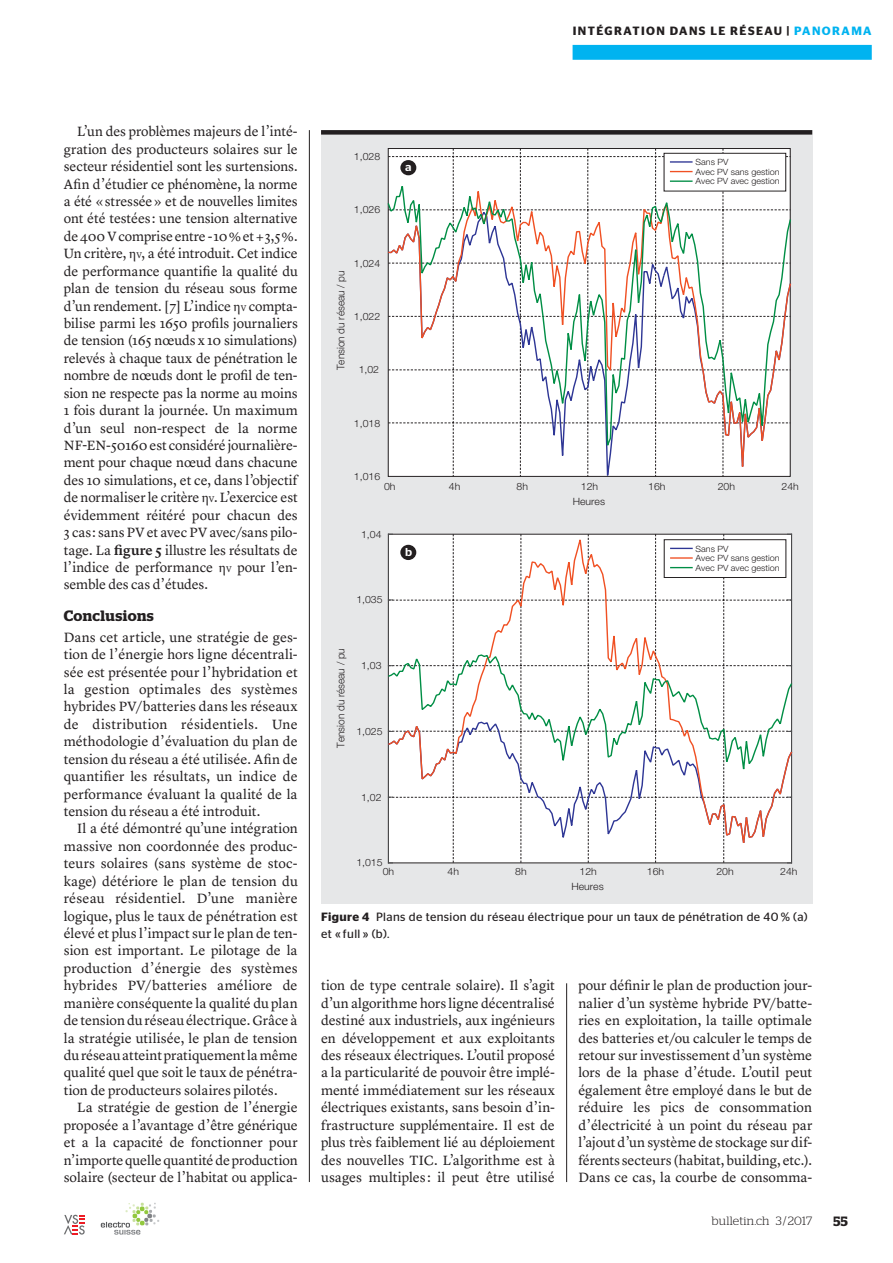
<style>
.page{position:relative;width:893px;height:1263px;background:#fff}
.page>*{position:absolute;margin:0;border:0;box-sizing:border-box;transform-origin:0 0}
.t1{font:600 15px "Stag";letter-spacing:.025em;color:#231f20}
.t2{font:13.95px/17.4px "Lyon Text";color:#231f20;text-align:justify}
.t3{font:600 13.5px "Stag";color:#231f20}
.t4{font:12px/17.4px "Stag Sans";letter-spacing:.03em;color:#231f20}
.t5{font:600 12px "Stag Sans";letter-spacing:.12em;color:#231f20}
.t6{font:300 12px "Stag";letter-spacing:.02em;color:#231f20}
.t7{font:500 11.55px "Stag Sans";color:#fff;scale:1.05 1}
.t8{font:300 10.5px "Helvetica Neue LT Std";color:#231f20;scale:.96 1}
.t9{font:300 10.05px "Helvetica Neue LT Std";color:#231f20;scale:1.05 1}
.t10{font:300 8.55px/9.6px "Helvetica Neue LT Std";color:#231f20;scale:1.05 1}
.s1{color:#00b3f0}
.s2{font-family:"Minion Pro"}
.s3{font-size:8.7px}
.s4{font-weight:600}
</style>
<div class="page">
<svg style="left:64px;top:1215px;width:21px;height:20px"></svg>
<svg style="left:101px;top:1203px;width:58px;height:32px"></svg>
<div style="left:572px;top:45px;width:299px;height:15px;background:#00b3f0"></div>
<hr style="left:309px;top:130px;width:1px;height:1052px;background:#231f20">
<hr style="left:566px;top:983px;width:1px;height:199px;background:#231f20">
<div style="left:321px;top:130px;width:491px;height:773px;background:#e6e7e8"></div>
<svg style="left:387px;top:149px;width:405px;height:328px;background:#eeeeed"></svg>
<hr style="left:670px;top:180px;width:21px;height:2px;background:#008e45">
<div style="left:400px;top:160px;width:16px;height:15px;background:#231f20;border-radius:50%"></div>
<svg style="left:387px;top:533px;width:406px;height:331px;background:#f3f2f2"></svg>
<div style="left:321px;top:130px;width:491px;height:5px;background:#231f20"></div>
<p class="t5" style="left:572px;top:27px;width:300px">INTÉGRATION DANS LE RÉSEAU | <span class="s1">PANORAMA</span></p>
<p class="t2" style="left:64px;top:124px;width:235px;text-indent:13px">L’un des problèmes majeurs de l’inté&shy;gration des producteurs solaires sur le secteur résidentiel sont les surtensions.<br>Afin d’étudier ce phénomène, la norme a été « stressée » et de nouvelles limites ont été testées : une tension alternative de 400 V comprise entre - 10 % et + 3,5 %.<br>Un critère, <span class="s2">η</span><span class="s3">V</span>, a été introduit. Cet indice de performance quantifie la qualité du plan de tension du réseau sous forme d’un rendement. [7] L’indice <span class="s2">η</span><span class="s3">V</span> compta&shy;bilise parmi les 1650 profils journaliers de tension (165 nœuds x 10 simulations) relevés à chaque taux de pénétration le nombre de nœuds dont le profil de ten&shy;sion ne respecte pas la norme au moins 1 fois durant la journée. Un maximum d’un seul non-respect de la norme NF-EN-50160 est considéré journalière&shy;ment pour chaque nœud dans chacune des 10 simulations, et ce, dans l’objectif de normaliser le critère <span class="s2">η</span><span class="s3">V</span>. L’exercice est évidemment réitéré pour chacun des 3 cas : sans PV et avec PV avec/sans pilo&shy;tage. La <span class="s4">figure 5</span> illustre les résultats de l’indice de performance <span class="s2">η</span><span class="s3">V</span> pour l’en&shy;semble des cas d’études.</p>
<p class="t1" style="left:64px;top:611px;width:92px">Conclusions</p>
<p class="t2" style="left:64px;top:629px;width:235px">Dans cet article, une stratégie de ges&shy;tion de l’énergie hors ligne décentrali&shy;sée est présentée pour l’hybridation et la gestion optimales des systèmes hybrides PV/batteries dans les réseaux de distribution résidentiels. Une méthodologie d’évaluation du plan de tension du réseau a été utilisée. Afin de quantifier les résultats, un indice de performance évaluant la qualité de la tension du réseau a été introduit.</p>
<p class="t2" style="left:64px;top:821px;width:235px;text-indent:13px">Il a été démontré qu’une intégration massive non coordonnée des produc&shy;teurs solaires (sans système de stoc&shy;kage) détériore le plan de tension du réseau résidentiel. D’une manière logique, plus le taux de pénétration est élevé et plus l’impact sur le plan de ten&shy;sion est important. Le pilotage de la production d’énergie des systèmes hybrides PV/batteries améliore de manière conséquente la qualité du plan de tension du réseau électrique. Grâce à la stratégie utilisée, le plan de tension du réseau atteint pratiquement la même qualité quel que soit le taux de pénétra&shy;tion de producteurs solaires pilotés.</p>
<p class="t2" style="left:64px;top:1100px;width:235px;text-indent:13px">La stratégie de gestion de l’énergie proposée a l’avantage d’être générique et a la capacité de fonctionner pour n’importe quelle quantité de production solaire (secteur de l’habitat ou applica-</p>
<p class="t9" style="left:354px;top:153px;width:27px">1,028</p>
<p class="t9" style="left:354px;top:206px;width:27px">1,026</p>
<p class="t8" style="left:337px;top:370px;width:105px;rotate:-90deg">Tension du réseau / pu</p>
<p class="t9" style="left:354px;top:259px;width:27px">1,024</p>
<p class="t9" style="left:354px;top:313px;width:27px">1,022</p>
<p class="t9" style="left:359px;top:366px;width:21px">1,02</p>
<p class="t9" style="left:354px;top:419px;width:27px">1,018</p>
<p class="t7" style="left:405px;top:160px;width:8px">a</p>
<p class="t10" style="left:695px;top:158px;width:82px">Sans PV<br>Avec PV sans gestion<br>Avec PV avec gestion</p>
<p class="t9" style="left:354px;top:473px;width:27px">1,016</p>
<p class="t9" style="left:384px;top:483px;width:12px">0h</p>
<p class="t9" style="left:449px;top:483px;width:12px">4h</p>
<p class="t9" style="left:516px;top:483px;width:12px">8h</p>
<p class="t9" style="left:581px;top:483px;width:18px">12h</p>
<p class="t9" style="left:648px;top:483px;width:18px">16h</p>
<p class="t9" style="left:717px;top:483px;width:18px">20h</p>
<p class="t9" style="left:781px;top:483px;width:18px">24h</p>
<p class="t9" style="left:361px;top:531px;width:21px">1,04</p>
<p class="t9" style="left:356px;top:596px;width:27px">1,035</p>
<p class="t9" style="left:572px;top:498px;width:32px">Heures</p>
<p class="t7" style="left:405px;top:546px;width:8px">b</p>
<p class="t10" style="left:695px;top:545px;width:82px">Sans PV<br>Avec PV sans gestion<br>Avec PV avec gestion</p>
<p class="t8" style="left:337px;top:748px;width:105px;rotate:-90deg">Tension du réseau / pu</p>
<p class="t9" style="left:361px;top:662px;width:21px">1,03</p>
<p class="t9" style="left:356px;top:728px;width:27px">1,025</p>
<p class="t9" style="left:361px;top:794px;width:21px">1,02</p>
<p class="t9" style="left:356px;top:859px;width:27px">1,015</p>
<p class="t9" style="left:382px;top:868px;width:12px">0h</p>
<p class="t9" style="left:447px;top:868px;width:12px">4h</p>
<p class="t9" style="left:515px;top:868px;width:12px">8h</p>
<p class="t9" style="left:579px;top:868px;width:18px">12h</p>
<p class="t9" style="left:647px;top:868px;width:18px">16h</p>
<p class="t9" style="left:716px;top:868px;width:18px">20h</p>
<p class="t9" style="left:780px;top:868px;width:18px">24h</p>
<p class="t9" style="left:571px;top:883px;width:32px">Heures</p>
<p class="t4" style="left:321px;top:909px;width:488px"><span class="s4">Figure 4</span> Plans de tension du réseau électrique pour un taux de pénétration de 40 % (a) et « full » (b).</p>
<p class="t2" style="left:321px;top:978px;width:235px">tion de type centrale solaire). Il s’agit d’un algorithme hors ligne décentralisé destiné aux industriels, aux ingénieurs en développement et aux exploitants des réseaux électriques. L’outil proposé a la particularité de pouvoir être implé&shy;menté immédiatement sur les réseaux électriques existants, sans besoin d’in&shy;frastructure supplémentaire. Il est de plus très faiblement lié au déploiement des nouvelles TIC. L’algorithme est à usages multiples : il peut être utilisé</p>
<p class="t2" style="left:578px;top:978px;width:235px">pour définir le plan de production jour&shy;nalier d’un système hybride PV/batte&shy;ries en exploitation, la taille optimale des batteries et/ou calculer le temps de retour sur investissement d’un système lors de la phase d’étude. L’outil peut également être employé dans le but de réduire les pics de consommation d’électricité à un point du réseau par l’ajout d’un système de stockage sur dif&shy;férents secteurs (habitat, building, etc.).<br>Dans ce cas, la courbe de consomma-</p>
<p class="t6" style="left:711px;top:1217px;width:102px">bulletin.ch 3 / 2017</p>
<p class="t3" style="left:833px;top:1216px;width:16px">55</p>
</div>
